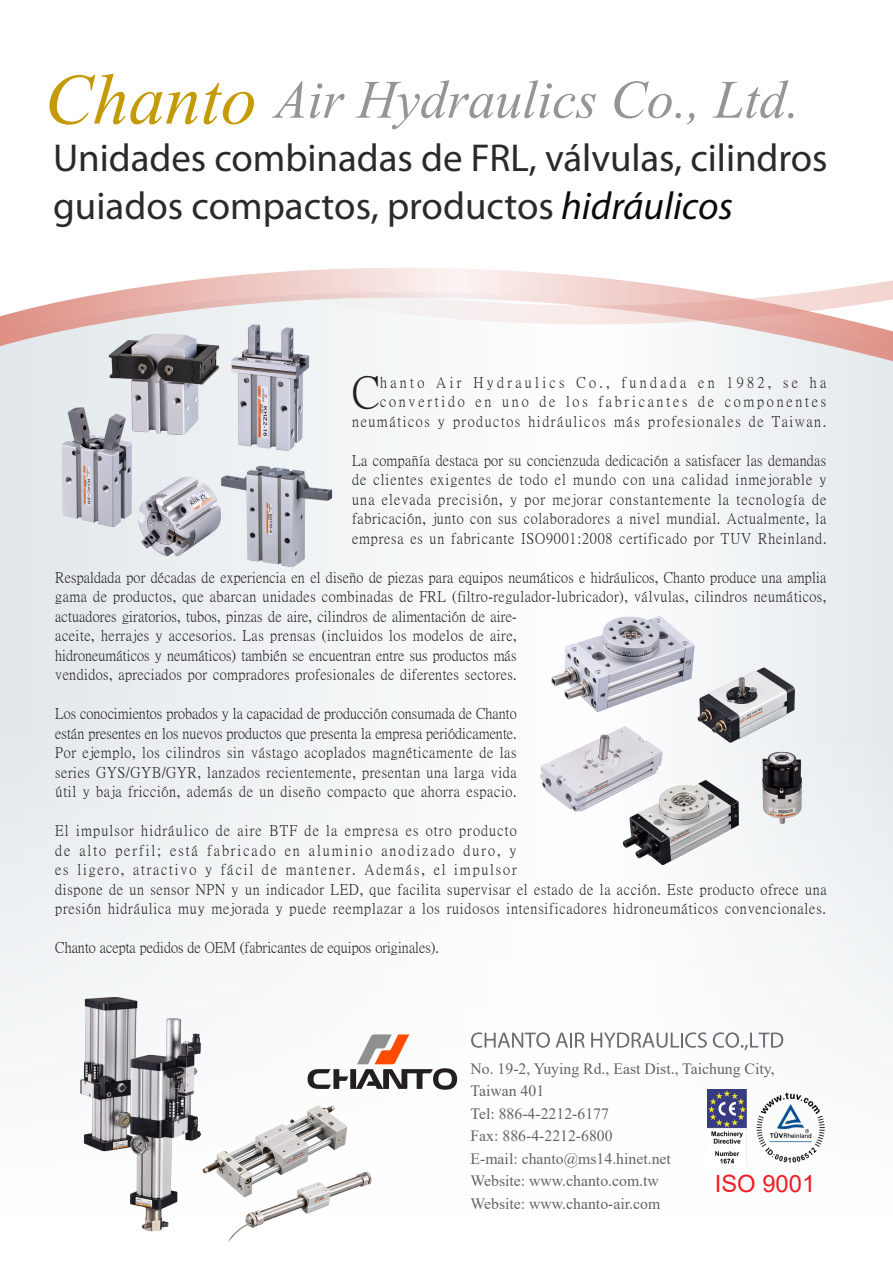
<style>
.page{position:relative;width:893px;height:1263px;background:#fff}
.page>*{position:absolute;margin:0;border:0;box-sizing:border-box;transform-origin:0 0}
.內文{font:italic 54px "Times New Roman";color:#939598}
.內文-2{font:44.55px "P Ming Li U";color:#231f20}
.內文-3{font:39px/48px "Myriad Pro";color:#2b292a}
.Body_text{font:23.7px "Arial";color:#ee1d23}
.內文-4{font:15.75px "Times New Roman";color:#636366}
.內文-5{font:15px/19.5px "P Ming Li U";letter-spacing:.04em;color:#231f20;text-align:justify}
.內文-6{font:15px/19.5px "P Ming Li U";letter-spacing:.01em;color:#231f20}
.內文-7{font:15px/19.5px "P Ming Li U";letter-spacing:.18em;color:#231f20;text-align:right}
.內文-8{font:15px "P Ming Li U";color:#231f20}
.s1{font-size:72px;color:#c59a07}
.s2{font-style:italic;color:#0a0a0b}
</style>
<div class="page">
<svg style="left:0;top:365px;width:893px;height:348px;fill:#f3f5f6"></svg>
<svg style="left:0;top:272px;width:893px;height:93px"></svg>
<svg style="left:276px;top:268px;width:617px;height:58px"></svg>
<img style="left:534px;top:609px;width:285px;height:265px">
<img style="left:49px;top:313px;width:289px;height:257px">
<img style="left:68px;top:993px;width:304px;height:250px">
<img style="left:707px;top:1090px;width:118px;height:76px">
<svg style="left:308px;top:1034px;width:149px;height:56px"></svg>
<svg style="left:471px;top:1032px;width:114px;height:16px"></svg>
<svg style="left:591px;top:1032px;width:116px;height:16px"></svg>
<svg style="left:713px;top:1032px;width:70px;height:18px"></svg>
<p class="內文" style="left:45px;top:62px;width:757px"><span class="s1">Chanto</span> Air Hydraulics Co., Ltd.</p>
<p class="內文-3" style="left:53px;top:134px;width:776px">Unidades combinadas de FRL, válvulas, cilindros guiados compactos, productos <span class="s2">hidráulicos</span></p>
<p class="內文-2" style="left:352px;top:370px;width:29px">C</p>
<p class="內文-7" style="left:352px;top:372px;width:476px">hanto Air Hydraulics Co., fundada en 1982, se ha convertido en uno de los fabricantes de componentes neumáticos y productos hidráulicos más profesionales de Taiwan.</p>
<p class="內文-5" style="left:352px;top:450px;width:476px">La compañía destaca por su concienzuda dedicación a satisfacer las demandas de clientes exigentes de todo el mundo con una calidad inmejorable y una elevada precisión, y por mejorar constantemente la tecnología de fabricación, junto con sus colaboradores a nivel mundial. Actualmente, la empresa es un fabricante ISO9001:2008 certificado por TUV Rheinland.</p>
<p class="內文-6" style="left:55px;top:567px;width:773px">Respaldada por décadas de experiencia en el diseño de piezas para equipos neumáticos e hidráulicos, Chanto produce una amplia gama de productos, que abarcan unidades combinadas de FRL (filtro-regulador-lubricador), válvulas, cilindros neumáticos, actuadores giratorios, tubos, pinzas de aire, cilindros de alimentación de aire-<br>aceite, herrajes y accesorios. Las prensas (incluidos los modelos de aire,<br>hidroneumáticos y neumáticos) también se encuentran entre sus productos más<br>vendidos, apreciados por compradores profesionales de diferentes sectores.</p>
<p class="內文-5" style="left:55px;top:704px;width:463px">Los conocimientos probados y la capacidad de producción consumada de Chanto están presentes en los nuevos productos que presenta la empresa periódicamente.<br>Por ejemplo, los cilindros sin vástago acoplados magnéticamente de las series GYS/GYB/GYR, lanzados recientemente, presentan una larga vida útil y baja fricción, además de un diseño compacto que ahorra espacio.</p>
<p class="內文-5" style="left:55px;top:821px;width:773px;text-align:left">El impulsor hidráulico de aire BTF de la empresa es otro producto<br>de alto perfil; está fabricado en aluminio anodizado duro, y<br>es ligero, atractivo y fácil de mantener. Además, el impulsor<br>dispone de un sensor NPN y un indicador LED, que facilita supervisar el estado de la acción. Este producto ofrece una presión hidráulica muy mejorada y puede reemplazar a los ruidosos intensificadores hidroneumáticos convencionales.</p>
<p class="內文-8" style="left:55px;top:940px;width:385px">Chanto acepta pedidos de OEM (fabricantes de equipos originales).</p>
<p class="內文-4" style="left:470px;top:1057px;width:306px">No. 19-2, Yuying Rd., East Dist., Taichung City,</p>
<p class="內文-4" style="left:470px;top:1080px;width:75px">Taiwan 401</p>
<p class="內文-4" style="left:470px;top:1102px;width:140px">Tel: 886-4-2212-6177</p>
<p class="內文-4" style="left:470px;top:1125px;width:144px">Fax: 886-4-2212-6800</p>
<p class="內文-4" style="left:470px;top:1147px;width:202px">E-mail: chanto@ms14.hinet.net</p>
<p class="內文-4" style="left:470px;top:1170px;width:190px">Website: www.chanto.com.tw</p>
<p class="內文-4" style="left:470px;top:1192px;width:191px">Website: www.chanto-air.com</p>
<p class="Body_text" style="left:715px;top:1168px;width:102px">ISO 9001</p>
</div>
